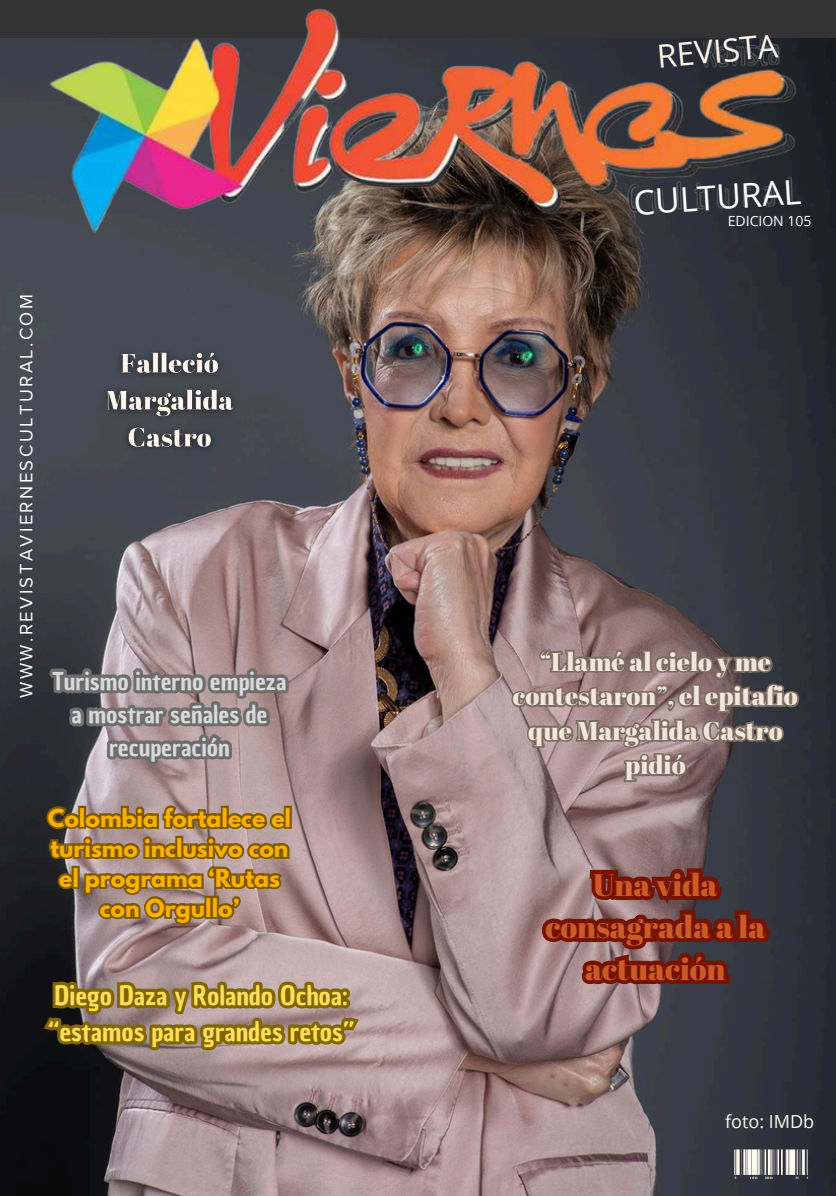
<style>
.page{position:relative;width:836px;height:1196px;background:#fff}
.page>*{position:absolute;margin:0;border:0;box-sizing:border-box;transform-origin:0 0}
.t1{font:34px "Open Sans";color:#fff}
.t2{font:32px "Open Sans";color:#fdf5ee}
.t3{font:31px/42px "Abril Fatface";color:#cc5a27;text-align:center}
.t4{font:26px/36px "Chau Philomene One";color:#ffde59}
.t5{font:25.6px/34.4px "Abril Fatface";color:#f4e6db;text-align:center}
.t6{font:24px/33px "Chau Philomene One";color:#d9d9d9;text-align:center}
.t7{font:700 22px/30px "League Spartan";color:#fab000;text-align:center}
.t8{font:18.4px "Proxima Nova";letter-spacing:.13em;color:#fff}
.t9{font:18px "Open Sans";color:#fef9f1}
.t10{font:14px "Open Sans";color:#fff}
</style>
<div class="page">
<img style="left:0;top:38px;width:836px;height:1157px">
<img style="left:38px;top:0;width:768px;height:242px">
<img style="left:94px;top:339px;width:152px;height:122px">
<svg style="left:535px;top:861px;width:238px;height:154px;background:#744946"></svg>
<svg style="left:509px;top:646px;width:292px;height:138px;background:#806f6d"></svg>
<svg style="left:46px;top:651px;width:247px;height:51px;background:#71676a"></svg>
<svg style="left:64px;top:469px;width:210px;height:262px;background:#7f7377"></svg>
<svg style="left:103px;top:717px;width:134px;height:30px;background:#8f8484"></svg>
<svg style="left:734px;top:1149px;width:73px;height:29px"></svg>
<svg style="left:49px;top:747px;width:304px;height:319px;background:#907f80"></svg>
<svg style="left:39px;top:783px;width:324px;height:272px;background:#947c62"></svg>
<h1 class="t8" style="left:15px;top:698px;width:405px;rotate:-90deg">WWW.REVISTAVIERNESCULTURAL.COM</h1>
<h5 class="t6" style="left:53px;top:665px;width:235px">Turismo interno empieza a mostrar señales de recuperación</h5>
<h6 class="t7" style="left:48px;top:805px;width:245px">Colombia fortalece el turismo inclusivo con el programa ‘Rutas con Orgullo’</h6>
<h3 class="t4" style="left:48px;top:977px;width:308px">Diego Daza y Rolando Ochoa: “estamos para grandes retos”</h3>
<p class="t2" style="left:655px;top:33px;width:123px;rotate:-5deg">REVISTA</p>
<h1 class="t1" style="left:632px;top:179px;width:169px;rotate:-4deg">CULTURAL</h1>
<p class="t10" style="left:727px;top:211px;width:85px">EDICION 105</p>
<p class="t5" style="left:513px;top:643px;width:286px">“Llamé al cielo y me contestaron”, el epitafio que Margalida Castro pidió</p>
<p class="t3" style="left:545px;top:862px;width:221px">Una vida consagrada a la actuación</p>
<h4 class="t9" style="left:725px;top:1109px;width:91px">foto: IMDb</h4>
</div>
